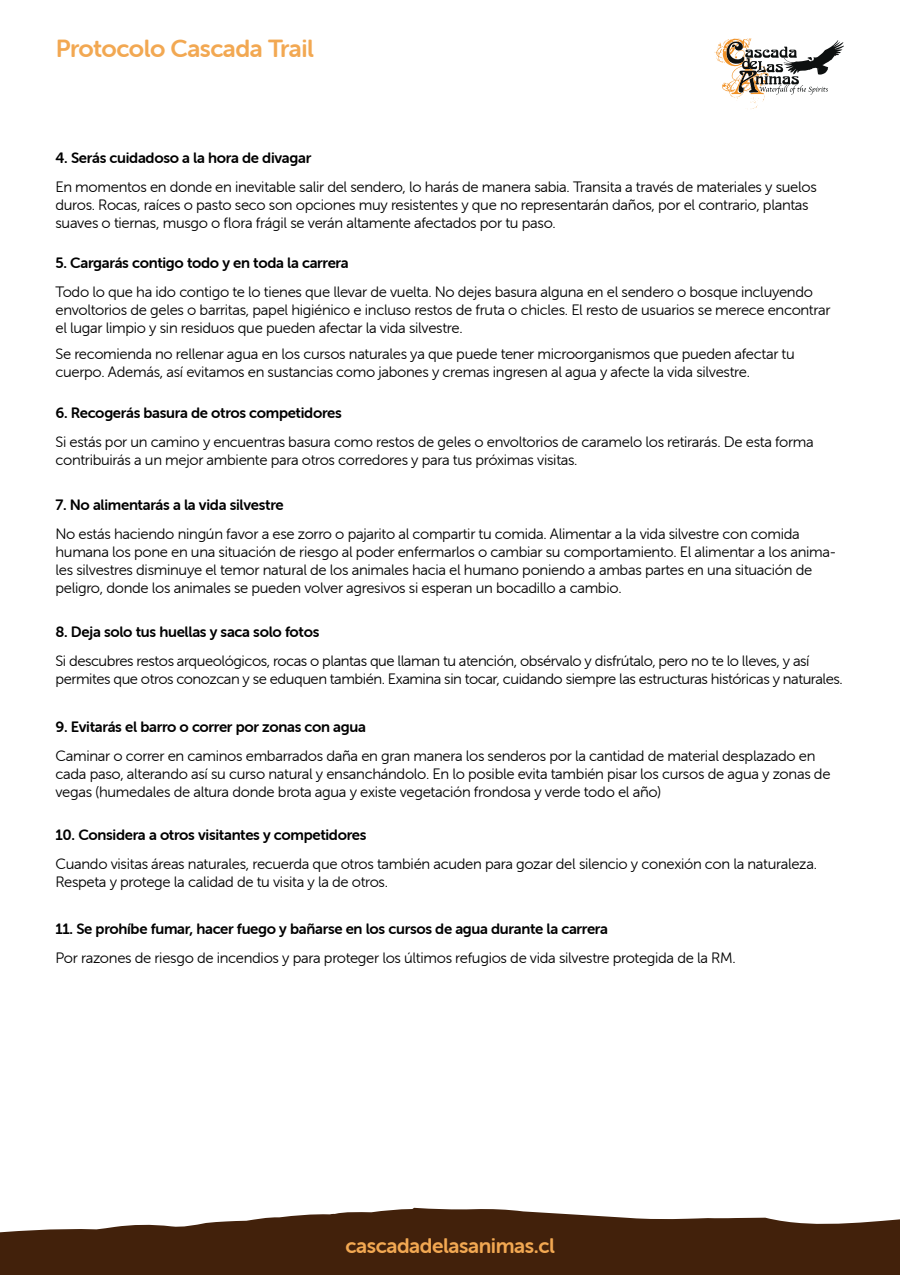
<style>
.page{position:relative;width:900px;height:1275px;background:#fff}
.page>*{position:absolute;margin:0;border:0;box-sizing:border-box;transform-origin:0 0}
.t1{font:24.75px "Museo Sans Rounded 700";letter-spacing:-.02em;color:#f2a852}
.t2{font:21px "Museo Sans Rounded 700";letter-spacing:-.02em;color:#f2a852}
.t3{font:15px/18px "Museo Sans Rounded 300";letter-spacing:-.02em;color:#000}
.t4{font:15px "Museo Sans Rounded 700";letter-spacing:-.02em;color:#000}
</style>
<div class="page">
<svg style="left:714px;top:38px;width:130px;height:71px"></svg>
<svg style="left:0;top:1207px;width:900px;height:68px;fill:#42210b"></svg>
<h1 class="t1" style="left:56px;top:35px;width:260px">Protocolo Cascada Trail</h1>
<p class="t4" style="left:56px;top:150px;width:257px">4. Serás cuidadoso a la hora de divagar</p>
<p class="t3" style="left:56px;top:178px;width:763px">En momentos en donde en inevitable salir del sendero, lo harás de manera sabia. Transita a través de materiales y suelos duros. Rocas, raíces o pasto seco son opciones muy resistentes y que no representarán daños, por el contrario, plantas suaves o tiernas, musgo o flora frágil se verán altamente afectados por tu paso.</p>
<p class="t4" style="left:56px;top:255px;width:295px">5. Cargarás contigo todo y en toda la carrera</p>
<p class="t3" style="left:56px;top:283px;width:777px">Todo lo que ha ido contigo te lo tienes que llevar de vuelta. No dejes basura alguna en el sendero o bosque incluyendo envoltorios de geles o barritas, papel higiénico e incluso restos de fruta o chicles. El resto de usuarios se merece encontrar el lugar limpio y sin residuos que pueden afectar la vida silvestre.</p>
<p class="t3" style="left:56px;top:345px;width:741px">Se recomienda no rellenar agua en los cursos naturales ya que puede tener microorganismos que pueden afectar tu cuerpo. Además, así evitamos en sustancias como jabones y cremas ingresen al agua y afecte la vida silvestre.</p>
<p class="t4" style="left:56px;top:405px;width:288px">6. Recogerás basura de otros competidores</p>
<p class="t3" style="left:56px;top:433px;width:760px">Si estás por un camino y encuentras basura como restos de geles o envoltorios de caramelo los retirarás. De esta forma contribuirás a un mejor ambiente para otros corredores y para tus próximas visitas.</p>
<p class="t4" style="left:56px;top:496px;width:230px">7. No alimentarás a la vida silvestre</p>
<p class="t3" style="left:56px;top:525px;width:782px">No estás haciendo ningún favor a ese zorro o pajarito al compartir tu comida. Alimentar a la vida silvestre con comida humana los pone en una situación de riesgo al poder enfermarlos o cambiar su comportamiento. El alimentar a los anima&shy;les silvestres disminuye el temor natural de los animales hacia el humano poniendo a ambas partes en una situación de peligro, donde los animales se pueden volver agresivos si esperan un bocadillo a cambio.</p>
<p class="t4" style="left:56px;top:624px;width:265px">8. Deja solo tus huellas y saca solo fotos</p>
<p class="t3" style="left:56px;top:652px;width:789px">Si descubres restos arqueológicos, rocas o plantas que llaman tu atención, obsérvalo y disfrútalo, pero no te lo lleves, y así permites que otros conozcan y se eduquen también. Examina sin tocar, cuidando siempre las estructuras históricas y naturales.</p>
<p class="t4" style="left:56px;top:718px;width:312px">9. Evitarás el barro o correr por zonas con agua</p>
<p class="t3" style="left:56px;top:747px;width:777px">Caminar o correr en caminos embarrados daña en gran manera los senderos por la cantidad de material desplazado en cada paso, alterando así su curso natural y ensanchándolo. En lo posible evita también pisar los cursos de agua y zonas de vegas (humedales de altura donde brota agua y existe vegetación frondosa y verde todo el año)</p>
<p class="t4" style="left:56px;top:826px;width:312px">10. Considera a otros visitantes y competidores</p>
<p class="t3" style="left:56px;top:855px;width:763px">Cuando visitas áreas naturales, recuerda que otros también acuden para gozar del silencio y conexión con la naturaleza.<br>Respeta y protege la calidad de tu visita y la de otros.</p>
<p class="t4" style="left:56px;top:921px;width:554px">11. Se prohíbe fumar, hacer fuego y bañarse en los cursos de agua durante la carrera</p>
<p class="t3" style="left:56px;top:949px;width:682px">Por razones de riesgo de incendios y para proteger los últimos refugios de vida silvestre protegida de la RM.</p>
<h2 class="t2" style="left:345px;top:1234px;width:211px">cascadadelasanimas.cl</h2>
</div>
